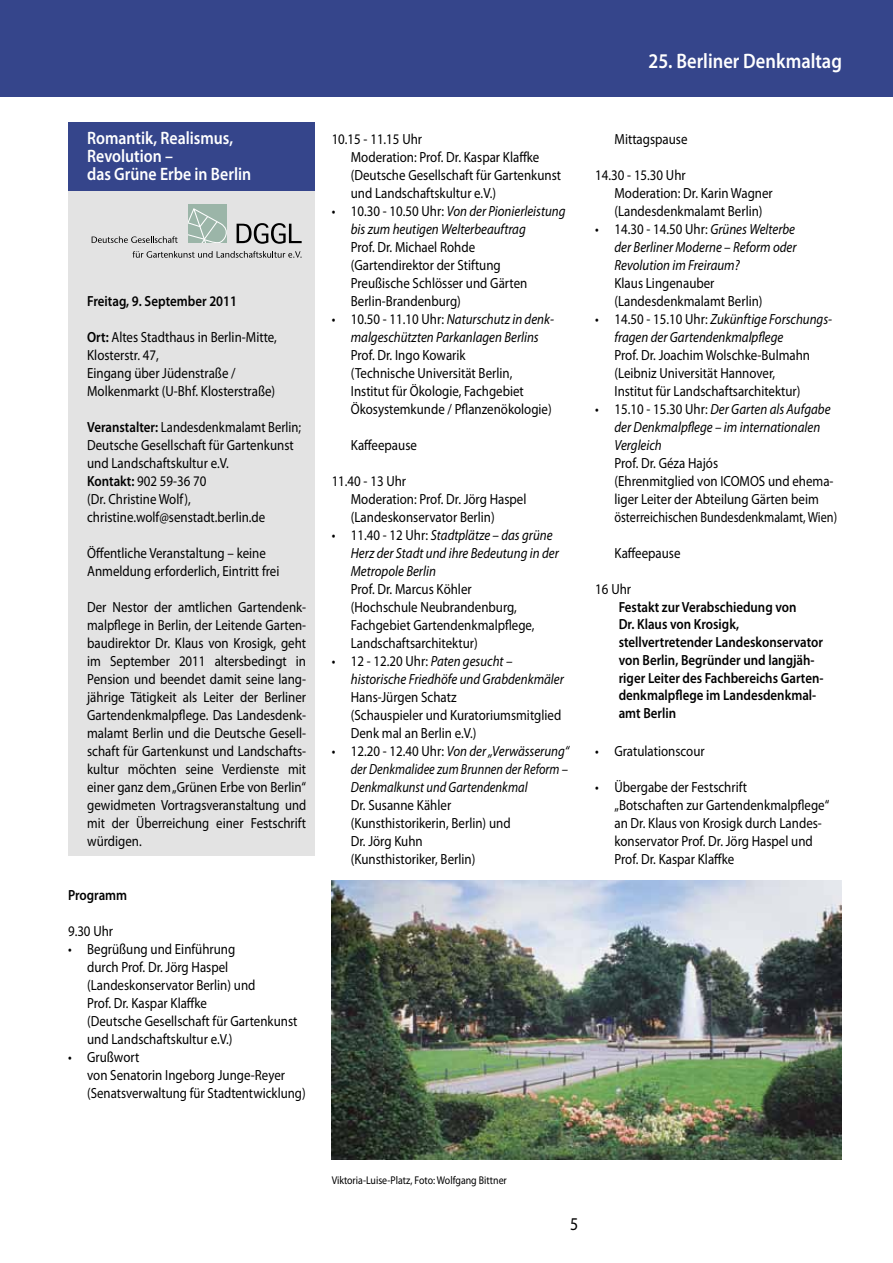
<style>
.page{position:relative;width:893px;height:1263px;background:#fff}
.page>*{position:absolute;margin:0;border:0;box-sizing:border-box;transform-origin:0 0}
.Überschrift{font:600 21px "Myriad Pro";color:#fff;scale:.88 1}
.Überschrift-2{font:600 18px "Myriad Pro";color:#fff;scale:.88 1}
.t1{font:18px "Myriad Pro";color:#000;scale:.88 1}
.Fließtext_deutsch_Fl{font:14.7px/18px "Myriad Pro";color:#000;scale:.88 1}
.Fließtext_deutsch_Fl-2{font:italic 14.7px/18px "Myriad Pro";color:#000;scale:.88 1}
.Fließtext_deutsch_Fl-3{font:600 14.7px/17.7px "Myriad Pro";color:#000;scale:.88 1}
.Fließtext_deutsch_Fl-4{font:14.7px "Myriad Pro";color:#000;scale:.86 1}
.Bildunterschrift{font:11.25px "Myriad Pro";color:#000;scale:.88 1}
.s1{font-weight:600}
.s2{font-style:normal}
.s3{font-style:italic}
</style>
<div class="page">
<div style="left:68px;top:182px;width:247px;height:673px;background:#e3e3e3"></div>
<div style="left:68px;top:122px;width:247px;height:68px;background:#35458b"></div>
<div style="left:0;top:0;width:893px;height:97px;background:#35458b"></div>
<svg style="left:92px;top:236px;width:86px;height:7px"></svg>
<svg style="left:237px;top:223px;width:65px;height:21px"></svg>
<svg style="left:133px;top:251px;width:169px;height:7px"></svg>
<div style="left:188px;top:205px;width:38px;height:38px;background:#9bb5a8"></div>
<svg style="left:188px;top:208px;width:38px;height:35px"></svg>
<img style="left:332px;top:880px;width:510px;height:279px">
<p class="Überschrift-2" style="left:87px;top:127px;width:167px">Romantik, Realismus,</p>
<p class="Überschrift-2" style="left:87px;top:145px;width:99px">Revolution –</p>
<p class="Überschrift-2" style="left:87px;top:163px;width:188px">das Grüne Erbe in Berlin</p>
<p class="Fließtext_deutsch_Fl-3" style="left:87px;top:292px;width:172px">Freitag, 9. September 2011</p>
<p class="Fließtext_deutsch_Fl" style="left:87px;top:328px;width:217px"><span class="s1">Ort:</span> Altes Stadthaus in Berlin-Mitte,<br>Klosterstr. 47,</p>
<p class="Fließtext_deutsch_Fl" style="left:87px;top:364px;width:170px">Eingang über Jüdenstraße /</p>
<p class="Fließtext_deutsch_Fl" style="left:87px;top:382px;width:215px">Molkenmarkt (U-Bhf. Klosterstraße)</p>
<p class="Fließtext_deutsch_Fl-4" style="left:87px;top:418px;width:250px"><span class="s1">Veranstalter:</span> Landesdenkmalamt Berlin;</p>
<p class="Fließtext_deutsch_Fl" style="left:87px;top:436px;width:236px">Deutsche Gesellschaft für Gartenkunst und Landschaftskultur e.V.</p>
<p class="Fließtext_deutsch_Fl" style="left:87px;top:472px;width:137px"><span class="s1">Kontakt:</span> 902 59-36 70</p>
<p class="Fließtext_deutsch_Fl" style="left:87px;top:490px;width:119px">(Dr. Christine Wolf),</p>
<p class="Fließtext_deutsch_Fl" style="left:87px;top:508px;width:204px">christine.wolf@senstadt.berlin.de</p>
<p class="Fließtext_deutsch_Fl" style="left:87px;top:544px;width:205px">Öffentliche Veranstaltung – keine</p>
<p class="Fließtext_deutsch_Fl" style="left:87px;top:562px;width:220px">Anmeldung erforderlich, Eintritt frei</p>
<p class="Fließtext_deutsch_Fl" style="left:87px;top:598px;width:250px;text-align:justify">Der Nestor der amtlichen Gartendenk&shy;malpflege in Berlin, der Leitende Garten&shy;baudirektor Dr. Klaus von Krosigk, geht im September 2011 altersbedingt in</p>
<p class="Fließtext_deutsch_Fl" style="left:87px;top:670px;width:250px;text-align:justify">Pension und beendet damit seine lang&shy;jährige Tätigkeit als Leiter der Berliner Gartendenkmalpflege. Das Landesdenk&shy;malamt Berlin und die Deutsche Gesell&shy;schaft für Gartenkunst und Landschafts&shy;kultur möchten seine Verdienste mit</p>
<p class="Fließtext_deutsch_Fl" style="left:87px;top:778px;width:250px;text-align:justify">einer ganz dem „Grünen Erbe von Berlin“ gewidmeten Vortragsveranstaltung und mit der Überreichung einer Festschrift würdigen.</p>
<p class="Fließtext_deutsch_Fl-3" style="left:68px;top:886px;width:69px">Programm</p>
<p class="Fließtext_deutsch_Fl" style="left:68px;top:922px;width:53px">9.30 Uhr</p>
<p class="Fließtext_deutsch_Fl" style="left:68px;top:940px;width:192px">• Begrüßung und Einführung</p>
<p class="Fließtext_deutsch_Fl" style="left:87px;top:958px;width:162px">durch Prof. Dr. Jörg Haspel</p>
<p class="Fließtext_deutsch_Fl" style="left:87px;top:976px;width:193px">(Landeskonservator Berlin) und</p>
<p class="Fließtext_deutsch_Fl" style="left:87px;top:994px;width:138px">Prof. Dr. Kaspar Klaffke</p>
<p class="Fließtext_deutsch_Fl" style="left:87px;top:1012px;width:240px">(Deutsche Gesellschaft für Gartenkunst und Landschaftskultur e.V.)</p>
<p class="Fließtext_deutsch_Fl" style="left:68px;top:1048px;width:82px">• Grußwort</p>
<p class="Fließtext_deutsch_Fl" style="left:87px;top:1066px;width:250px">von Senatorin Ingeborg Junge-Reyer (Senatsverwaltung für Stadtentwicklung)</p>
<p class="Fließtext_deutsch_Fl" style="left:332px;top:130px;width:104px">10.15 - 11.15 Uhr</p>
<p class="Fließtext_deutsch_Fl" style="left:351px;top:148px;width:240px">Moderation: Prof. Dr. Kaspar Klaffke (Deutsche Gesellschaft für Gartenkunst und Landschaftskultur e.V.)</p>
<p class="Fließtext_deutsch_Fl-2" style="left:351px;top:202px;width:246px;text-indent:-19px"><span class="s2">• 10.30 - 10.50 Uhr:</span> Von der Pionierleistung bis zum heutigen Welterbeauftrag</p>
<p class="Fließtext_deutsch_Fl" style="left:351px;top:238px;width:143px">Prof. Dr. Michael Rohde</p>
<p class="Fließtext_deutsch_Fl" style="left:351px;top:256px;width:172px">(Gartendirektor der Stiftung</p>
<p class="Fließtext_deutsch_Fl" style="left:351px;top:274px;width:202px">Preußische Schlösser und Gärten</p>
<p class="Fließtext_deutsch_Fl" style="left:351px;top:292px;width:127px">Berlin-Brandenburg)</p>
<p class="Fließtext_deutsch_Fl-2" style="left:332px;top:310px;width:254px;text-align:center"><span class="s2">• 10.50 - 11.10 Uhr:</span> Naturschutz in denk&shy;malgeschützten Parkanlagen Berlins</p>
<p class="Fließtext_deutsch_Fl" style="left:351px;top:346px;width:132px">Prof. Dr. Ingo Kowarik</p>
<p class="Fließtext_deutsch_Fl" style="left:351px;top:364px;width:185px">(Technische Universität Berlin,</p>
<p class="Fließtext_deutsch_Fl" style="left:351px;top:382px;width:198px">Institut für Ökologie, Fachgebiet</p>
<p class="Fließtext_deutsch_Fl" style="left:351px;top:400px;width:230px">Ökosystemkunde / Pflanzenökologie)</p>
<p class="Fließtext_deutsch_Fl" style="left:351px;top:436px;width:77px">Kaffeepause</p>
<p class="Fließtext_deutsch_Fl" style="left:332px;top:472px;width:86px">11.40 - 13 Uhr</p>
<p class="Fließtext_deutsch_Fl" style="left:351px;top:490px;width:201px">Moderation: Prof. Dr. Jörg Haspel</p>
<p class="Fließtext_deutsch_Fl" style="left:351px;top:508px;width:165px">(Landeskonservator Berlin)</p>
<p class="Fließtext_deutsch_Fl-2" style="left:351px;top:526px;width:238px;text-indent:-19px"><span class="s2">• 11.40 - 12 Uhr:</span> Stadtplätze – das grüne<br>Herz der Stadt und ihre Bedeutung in der<br>Metropole Berlin</p>
<p class="Fließtext_deutsch_Fl" style="left:351px;top:580px;width:139px">Prof. Dr. Marcus Köhler</p>
<p class="Fließtext_deutsch_Fl" style="left:351px;top:598px;width:190px">(Hochschule Neubrandenburg,</p>
<p class="Fließtext_deutsch_Fl" style="left:351px;top:616px;width:210px">Fachgebiet Gartendenkmalpflege,</p>
<p class="Fließtext_deutsch_Fl" style="left:351px;top:634px;width:146px">Landschaftsarchitektur)</p>
<p class="Fließtext_deutsch_Fl" style="left:332px;top:652px;width:207px">• 12 - 12.20 Uhr: <span class="s3">Paten gesucht –</span></p>
<p class="Fließtext_deutsch_Fl-2" style="left:351px;top:670px;width:244px">historische Friedhöfe und Grabdenkmäler</p>
<p class="Fließtext_deutsch_Fl" style="left:351px;top:688px;width:122px">Hans-Jürgen Schatz</p>
<p class="Fließtext_deutsch_Fl" style="left:351px;top:706px;width:241px">(Schauspieler und Kuratoriumsmitglied<br>Denk mal an Berlin e.V.)</p>
<p class="Fließtext_deutsch_Fl-2" style="left:351px;top:742px;width:250px;text-align:justify;text-indent:-19px"><span class="s2">• 12.20 - 12.40 Uhr:</span> Von der „Verwässerung“ der Denkmalidee zum Brunnen der Reform – Denkmalkunst und Gartendenkmal</p>
<p class="Fließtext_deutsch_Fl" style="left:351px;top:796px;width:116px">Dr. Susanne Kähler</p>
<p class="Fließtext_deutsch_Fl" style="left:351px;top:814px;width:183px">(Kunsthistorikerin, Berlin) und</p>
<p class="Fließtext_deutsch_Fl" style="left:351px;top:832px;width:83px">Dr. Jörg Kuhn</p>
<p class="Fließtext_deutsch_Fl" style="left:351px;top:850px;width:143px">(Kunsthistoriker, Berlin)</p>
<p class="Überschrift" style="left:648px;top:48px;width:221px">25. Berliner Denkmaltag</p>
<p class="Fließtext_deutsch_Fl" style="left:614px;top:130px;width:85px">Mittagspause</p>
<p class="Fließtext_deutsch_Fl" style="left:595px;top:166px;width:104px">14.30 - 15.30 Uhr</p>
<p class="Fließtext_deutsch_Fl" style="left:614px;top:184px;width:181px">Moderation: Dr. Karin Wagner</p>
<p class="Fließtext_deutsch_Fl" style="left:614px;top:202px;width:170px">(Landesdenkmalamt Berlin)</p>
<p class="Fließtext_deutsch_Fl" style="left:595px;top:220px;width:229px">• 14.30 - 14.50 Uhr: <span class="s3">Grünes Welterbe</span></p>
<p class="Fließtext_deutsch_Fl-2" style="left:614px;top:238px;width:208px">der Berliner Moderne – Reform oder</p>
<p class="Fließtext_deutsch_Fl-2" style="left:614px;top:256px;width:144px">Revolution im Freiraum?</p>
<p class="Fließtext_deutsch_Fl" style="left:614px;top:274px;width:115px">Klaus Lingenauber</p>
<p class="Fließtext_deutsch_Fl" style="left:614px;top:292px;width:170px">(Landesdenkmalamt Berlin)</p>
<p class="Fließtext_deutsch_Fl-2" style="left:614px;top:310px;width:249px;text-indent:-19px"><span class="s2">• 14.50 - 15.10 Uhr:</span> Zukünftige Forschungs&shy;fragen der Gartendenkmalpflege</p>
<p class="Fließtext_deutsch_Fl" style="left:614px;top:346px;width:224px">Prof. Dr. Joachim Wolschke-Bulmahn (Leibniz Universität Hannover,</p>
<p class="Fließtext_deutsch_Fl" style="left:614px;top:382px;width:213px">Institut für Landschaftsarchitektur)</p>
<p class="Fließtext_deutsch_Fl-2" style="left:614px;top:400px;width:247px;text-indent:-19px"><span class="s2">• 15.10 - 15.30 Uhr:</span> Der Garten als Aufgabe der Denkmalpflege – im internationalen<br>Vergleich</p>
<p class="Fließtext_deutsch_Fl" style="left:614px;top:454px;width:119px">Prof. Dr. Géza Hajós</p>
<p class="Fließtext_deutsch_Fl" style="left:614px;top:472px;width:255px">(Ehrenmitglied von ICOMOS und ehema&shy;liger Leiter der Abteilung Gärten beim österreichischen Bundesdenkmalamt, Wien)</p>
<p class="Fließtext_deutsch_Fl" style="left:614px;top:544px;width:77px">Kaffeepause</p>
<p class="Fließtext_deutsch_Fl" style="left:595px;top:580px;width:42px">16 Uhr</p>
<p class="Fließtext_deutsch_Fl-3" style="left:619px;top:598px;width:204px">Festakt zur Verabschiedung von</p>
<p class="Fließtext_deutsch_Fl-3" style="left:619px;top:615px;width:138px">Dr. Klaus von Krosigk,</p>
<p class="Fließtext_deutsch_Fl-3" style="left:619px;top:633px;width:234px">stellvertretender Landeskonservator von Berlin, Begründer und langjäh&shy;riger Leiter des Fachbereichs Garten&shy;denkmalpflege im Landesdenkmal&shy;amt Berlin</p>
<p class="Fließtext_deutsch_Fl" style="left:595px;top:742px;width:126px">• Gratulationscour</p>
<p class="Fließtext_deutsch_Fl" style="left:595px;top:778px;width:174px">• Übergabe der Festschrift</p>
<p class="Fließtext_deutsch_Fl" style="left:614px;top:796px;width:246px">„Botschaften zur Gartendenkmalpflege“ an Dr. Klaus von Krosigk durch Landes&shy;konservator Prof. Dr. Jörg Haspel und</p>
<p class="Fließtext_deutsch_Fl" style="left:614px;top:850px;width:138px">Prof. Dr. Kaspar Klaffke</p>
<p class="Bildunterschrift" style="left:332px;top:1173px;width:201px">Viktoria-Luise-Platz, Foto: Wolfgang Bittner</p>
<p class="t1" style="left:570px;top:1213px;width:11px">5</p>
</div>
